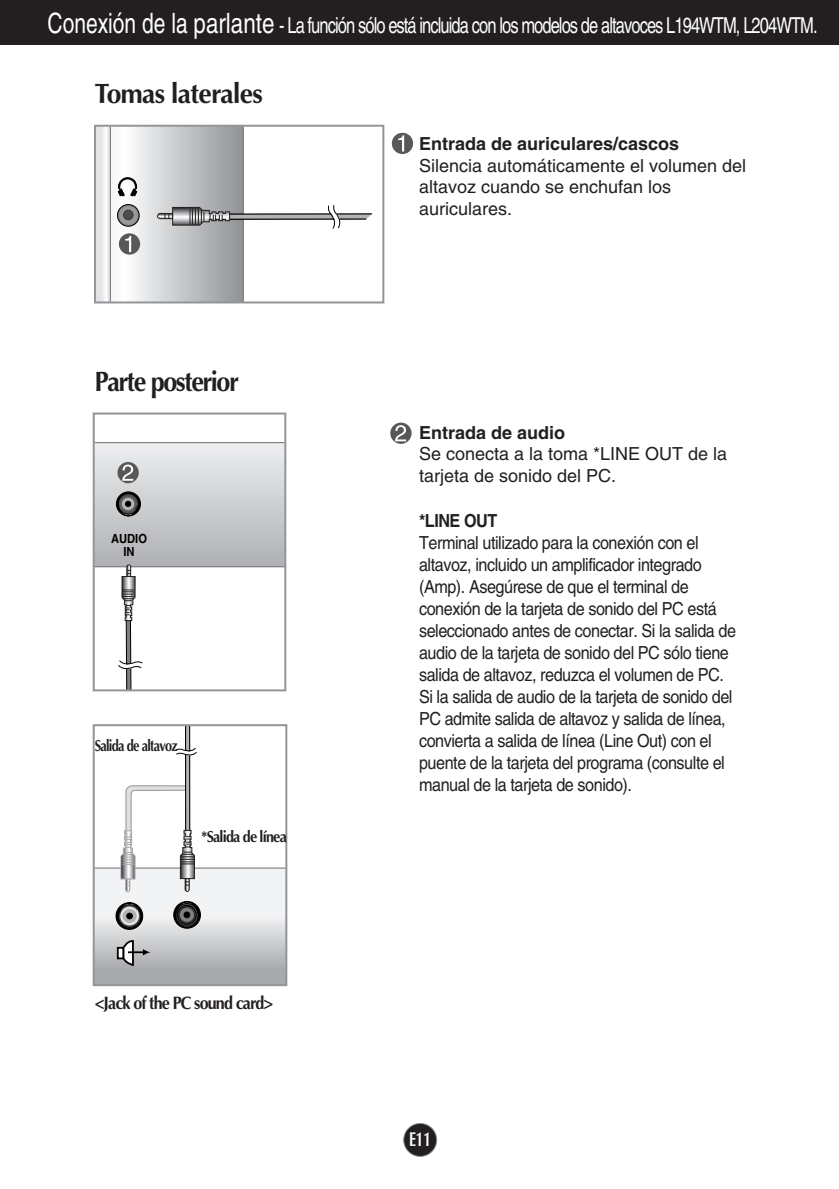
<style>
.page{position:relative;width:839px;height:1189px;background:#fff}
.page>*{position:absolute;margin:0;border:0;box-sizing:border-box;transform-origin:0 0}
.t1{font:700 28px "Optima";letter-spacing:-.03em;color:#231f20;scale:.95 1}
.t2{font:700 28px "Optima";letter-spacing:-.055em;color:#231f20;scale:.9 1}
.t3{font:22px "Helvetica";letter-spacing:-.055em;color:#fff;scale:.75 1}
.t4{font:700 20px "Optima";color:#fff;scale:.7 1}
.t5{font:18px/22px "Helvetica";letter-spacing:-.03em;color:#231f20;scale:.9 1}
.t6{font:18px/21.6px "Helvetica";color:#231f20}
.t7{font:700 18px "Helvetica";color:#231f20}
.t8{font:700 18px "Optima";letter-spacing:-.055em;color:#231f20;scale:.9 1}
.t9{font:700 18px "Helvetica";color:#231f20;scale:.9 1}
.t10{font:700 16px "Optima";letter-spacing:-.055em;color:#231f20;scale:.8 1}
.t11{font:700 16px "Optima";letter-spacing:-.055em;color:#231f20;scale:.9 1}
.t12{font:700 12.6px/12.8px "Helvetica";color:#000;text-align:center;scale:.89 1}
.s1{font-size:28px}
</style>
<div class="page">
<div style="left:403px;top:1123px;width:33px;height:33px;background:#231f20;border-radius:50%"></div>
<div style="left:403px;top:1122px;width:34px;height:34px;border:2px solid #939598;border-radius:50%"></div>
<div style="left:0;top:0;width:839px;height:45px;background:#231f20"></div>
<div style="left:94px;top:125px;width:290px;height:178px;border:2px solid #939598"></div>
<div style="left:93px;top:412px;width:193px;height:279px;border:2px solid #939598"></div>
<svg style="left:96px;top:727px;width:188px;height:256px"></svg>
<div style="left:93px;top:724px;width:194px;height:262px;border:2px solid #939598"></div>
<svg style="left:95px;top:126px;width:278px;height:176px"></svg>
<div style="left:392px;top:133px;width:21px;height:21px;background:#57585a;border-radius:50%"></div>
<svg style="left:398px;top:135px;width:6px;height:16px"></svg>
<svg style="left:390px;top:422px;width:21px;height:22px"></svg>
<svg style="left:395px;top:425px;width:11px;height:16px"></svg>
<svg style="left:94px;top:442px;width:191px;height:248px"></svg>
<p class="t3" style="left:48px;top:17px;width:1028px"><span class="s1">Conexión de la parlante</span> - La función sólo está incluida con los modelos de altavoces L194WTM, L204WTM.</p>
<h1 class="t1" style="left:95px;top:81px;width:178px">Tomas laterales</h1>
<h1 class="t2" style="left:95px;top:370px;width:162px">Parte posterior</h1>
<p class="t12" style="left:111px;top:533px;width:42px">AUDIO<br>IN</p>
<p class="t10" style="left:95px;top:739px;width:105px">Salida de altavoz</p>
<p class="t11" style="left:201px;top:830px;width:97px">*Salida de línea</p>
<p class="t8" style="left:95px;top:995px;width:200px">&lt;Jack of the PC sound card&gt;</p>
<p class="t7" style="left:419px;top:137px;width:262px">Entrada de auriculares/cascos</p>
<p class="t6" style="left:419px;top:156px;width:329px">Silencia automáticamente el volumen del altavoz cuando se enchufan los auriculares.</p>
<p class="t7" style="left:419px;top:425px;width:148px">Entrada de audio</p>
<p class="t6" style="left:419px;top:445px;width:310px">Se conecta a la toma *LINE OUT de la tarjeta de sonido del PC.</p>
<p class="t9" style="left:419px;top:514px;width:88px">*LINE OUT</p>
<p class="t5" style="left:419px;top:533px;width:354px">Terminal utilizado para la conexión con el altavoz, incluido un amplificador integrado (Amp). Asegúrese de que el terminal de conexión de la tarjeta de sonido del PC está seleccionado antes de conectar. Si la salida de audio de la tarjeta de sonido del PC sólo tiene salida de altavoz, reduzca el volumen de PC.<br>Si la salida de audio de la tarjeta de sonido del PC admite salida de altavoz y salida de línea, convierta a salida de línea (Line Out) con el puente de la tarjeta del programa (consulte el manual de la tarjeta de sonido).</p>
<p class="t4" style="left:409px;top:1130px;width:33px">E11</p>
</div>
